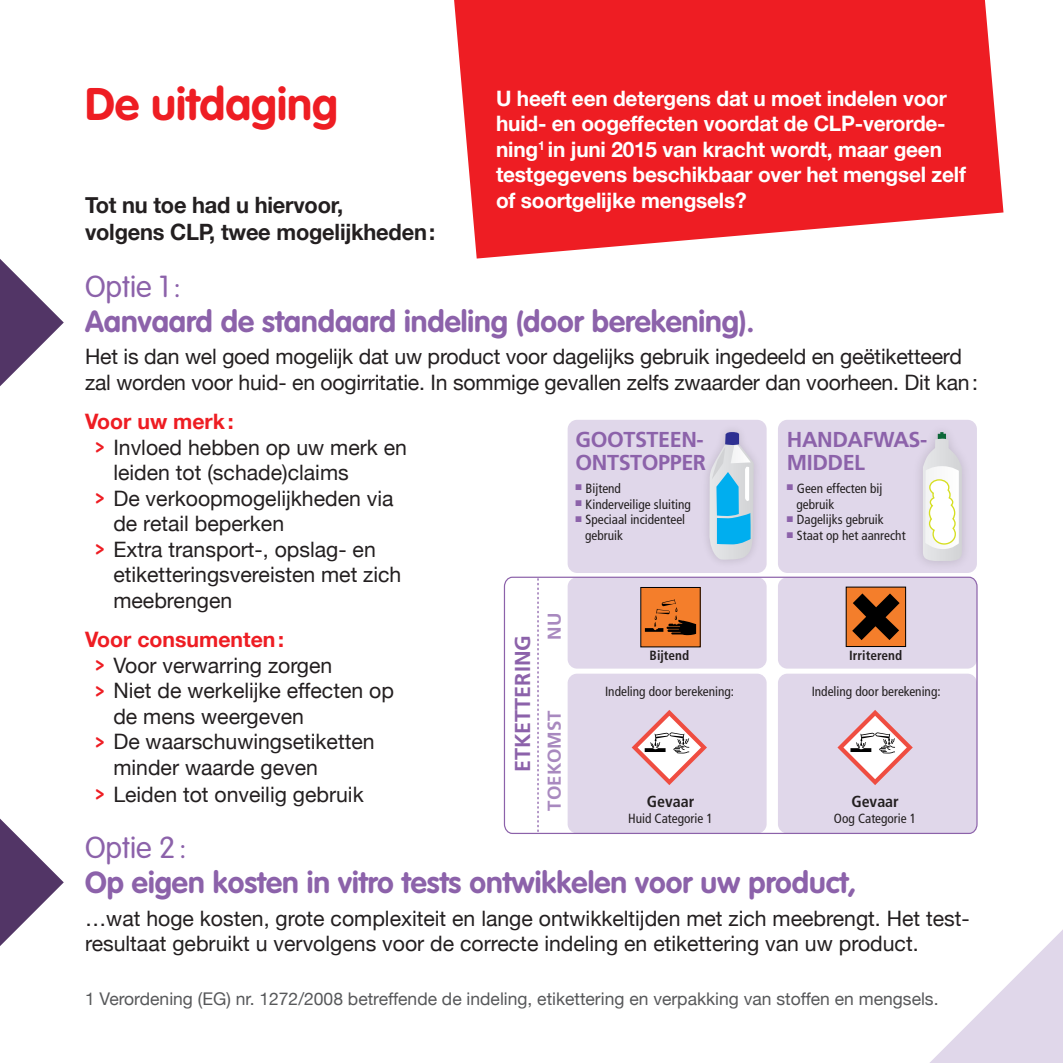
<style>
.page{position:relative;width:1063px;height:1063px;background:#fff}
.page>*{position:absolute;margin:0;border:0;box-sizing:border-box;transform-origin:0 0}
.t1{font:700 45px "VAG Rounded Std";color:#ee1d23}
.t2{font:700 30px "VAG Rounded Std";color:#8c62aa}
.t3{font:300 30px "VAG Rounded Std";color:#8c62aa}
.t4{font:700 22.5px/27px "Helvetica Neue";letter-spacing:-.01em;color:#231f20}
.t5{font:700 21.5px/23.2px "Frutiger LT Std";letter-spacing:-.02em;color:#8c62aa}
.t6{font:700 21.5px "Frutiger LT Std";color:#8c62aa}
.t7{font:21.25px/25.5px "Helvetica Neue";color:#231f20}
.t8{font:700 21.25px/25.5px "Helvetica Neue";letter-spacing:-.01em;color:#fff}
.t9{font:700 21.25px "Helvetica Neue";color:#ee1d23}
.t10{font:700 18.5px "Frutiger LT Std";color:#8c62aa}
.t11{font:17.5px "Helvetica Neue";color:#57585a}
.t12{font:700 condensed 16px "Frutiger LT Std";color:#231f20}
.t13{font:condensed 13.25px/16px "Frutiger LT Std";color:#231f20}
.t14{font:700 condensed 13.25px "Frutiger LT Std";color:#231f20}
.s1{font-family:"VAG Rounded Std";font-weight:900;font-size:20px;color:#ee1d23}
</style>
<div class="page">
<svg style="left:930px;top:929px;width:133px;height:134px"></svg>
<svg style="left:503px;top:576px;width:475px;height:258px"></svg>
<svg style="left:632px;top:710px;width:75px;height:75px"></svg>
<svg style="left:837px;top:710px;width:76px;height:75px"></svg>
<div style="left:568px;top:420px;width:199px;height:153px;background:#e0d7ea;border-radius:9px"></div>
<div style="left:778px;top:420px;width:199px;height:153px;background:#e0d7ea;border-radius:9px"></div>
<img style="left:707px;top:420px;width:59px;height:152px">
<svg style="left:709px;top:432px;width:45px;height:128px"></svg>
<div style="left:641px;top:587px;width:59px;height:60px;background:#f47e2b"></div>
<svg style="left:645px;top:599px;width:51px;height:36px"></svg>
<div style="left:846px;top:587px;width:60px;height:60px;background:#f47e2b"></div>
<div style="left:846px;top:587px;width:60px;height:60px;border:1px solid #000"></div>
<svg style="left:852px;top:593px;width:48px;height:47px"></svg>
<svg style="left:537px;top:579px;width:2px;height:253px"></svg>
<img style="left:919px;top:420px;width:57px;height:153px">
<svg style="left:923px;top:432px;width:39px;height:129px"></svg>
<svg style="left:454px;top:0;width:550px;height:259px;background:#f0383d"></svg>
<svg style="left:0;top:259px;width:64px;height:127px"></svg>
<svg style="left:0;top:819px;width:64px;height:127px"></svg>
<h1 class="t1" style="left:85px;top:77px;width:254px">De uitdaging</h1>
<p class="t8" style="left:496px;top:85px;width:471px">U heeft een detergens dat u moet indelen voor huid- en oogeffecten voordat de CLP-verorde&shy;ning<sup>1</sup> in juni 2015 van kracht wordt, maar geen testgegevens beschikbaar over het mengsel zelf of soortgelijke mengsels?</p>
<p class="t4" style="left:85px;top:191px;width:352px">Tot nu toe had u hiervoor,<br>volgens CLP, twee mogelijkheden:</p>
<h2 class="t3" style="left:85px;top:269px;width:98px">Optie 1:</h2>
<h2 class="t2" style="left:85px;top:303px;width:671px">Aanvaard de standaard indeling (door berekening).</h2>
<p class="t7" style="left:85px;top:344px;width:894px">Het is dan wel goed mogelijk dat uw product voor dagelijks gebruik ingedeeld en geëtiketteerd zal worden voor huid- en oogirritatie. In sommige gevallen zelfs zwaarder dan voorheen. Dit kan:</p>
<p class="t9" style="left:85px;top:409px;width:150px">Voor uw merk:</p>
<p class="t7" style="left:96px;top:434px;width:313px"><span class="s1">&gt;</span> Invloed hebben op uw merk en</p>
<p class="t7" style="left:113px;top:460px;width:237px">leiden tot (schade)claims</p>
<p class="t7" style="left:96px;top:485px;width:299px"><span class="s1">&gt;</span> De verkoopmogelijkheden via</p>
<p class="t7" style="left:113px;top:511px;width:172px">de retail beperken</p>
<p class="t7" style="left:96px;top:536px;width:282px"><span class="s1">&gt;</span> Extra transport-, opslag- en</p>
<p class="t7" style="left:113px;top:562px;width:290px">etiketteringsvereisten met zich</p>
<p class="t7" style="left:113px;top:587px;width:120px">meebrengen</p>
<p class="t9" style="left:85px;top:627px;width:201px">Voor consumenten:</p>
<p class="t7" style="left:96px;top:652px;width:238px"><span class="s1">&gt;</span> Voor verwarring zorgen</p>
<p class="t7" style="left:96px;top:678px;width:300px"><span class="s1">&gt;</span> Niet de werkelijke effecten op</p>
<p class="t7" style="left:113px;top:703px;width:192px">de mens weergeven</p>
<p class="t7" style="left:96px;top:729px;width:281px"><span class="s1">&gt;</span> De waarschuwingsetiketten</p>
<p class="t7" style="left:113px;top:754px;width:206px">minder waarde geven</p>
<p class="t7" style="left:96px;top:781px;width:270px"><span class="s1">&gt;</span> Leiden tot onveilig gebruik</p>
<h2 class="t3" style="left:85px;top:831px;width:103px">Optie 2:</h2>
<h2 class="t2" style="left:85px;top:865px;width:773px">Op eigen kosten in vitro tests ontwikkelen voor uw product,</h2>
<p class="t7" style="left:85px;top:905px;width:886px">…wat hoge kosten, grote complexiteit en lange ontwikkeltijden met zich meebrengt. Het test&shy;resultaat gebruikt u vervolgens voor de correcte indeling en etikettering van uw product.</p>
<p class="t5" style="left:576px;top:428px;width:132px">GOOTSTEEN-<br>ONTSTOPPER</p>
<p class="t13" style="left:576px;top:480px;width:47px"><sup>■</sup> Bijtend</p>
<p class="t13" style="left:576px;top:496px;width:117px"><sup>■</sup> Kinderveilige sluiting</p>
<p class="t13" style="left:585px;top:512px;width:102px;text-indent:-10px"><sup>■</sup> Speciaal incidenteel gebruik</p>
<p class="t5" style="left:787px;top:428px;width:142px">HANDAFWAS-<br>MIDDEL</p>
<p class="t13" style="left:796px;top:480px;width:88px;text-indent:-10px"><sup>■</sup> Geen effecten bij gebruik</p>
<p class="t13" style="left:787px;top:512px;width:98px"><sup>■</sup> Dagelijks gebruik</p>
<p class="t13" style="left:787px;top:528px;width:120px"><sup>■</sup> Staat op het aanrecht</p>
<p class="t10" style="left:544px;top:640px;width:28px;rotate:-90deg">NU</p>
<p class="t6" style="left:510px;top:772px;width:138px;rotate:-90deg">ETKETTERING</p>
<p class="t14" style="left:650px;top:647px;width:41px">Bijtend</p>
<p class="t14" style="left:849px;top:648px;width:55px">Irriterend</p>
<p class="t13" style="left:605px;top:683px;width:130px">Indeling door berekening:</p>
<p class="t13" style="left:812px;top:683px;width:130px">Indeling door berekening:</p>
<p class="t10" style="left:544px;top:811px;width:102px;rotate:-90deg">TOEKOMST</p>
<p class="t12" style="left:647px;top:792px;width:49px">Gevaar</p>
<p class="t13" style="left:628px;top:810px;width:86px">Huid Categorie 1</p>
<p class="t12" style="left:851px;top:792px;width:49px">Gevaar</p>
<p class="t13" style="left:834px;top:810px;width:84px">Oog Categorie 1</p>
<p class="t11" style="left:85px;top:989px;width:855px">1 Verordening (EG) nr. 1272/2008 betreffende de indeling, etikettering en verpakking van stoffen en mengsels.</p>
</div>
